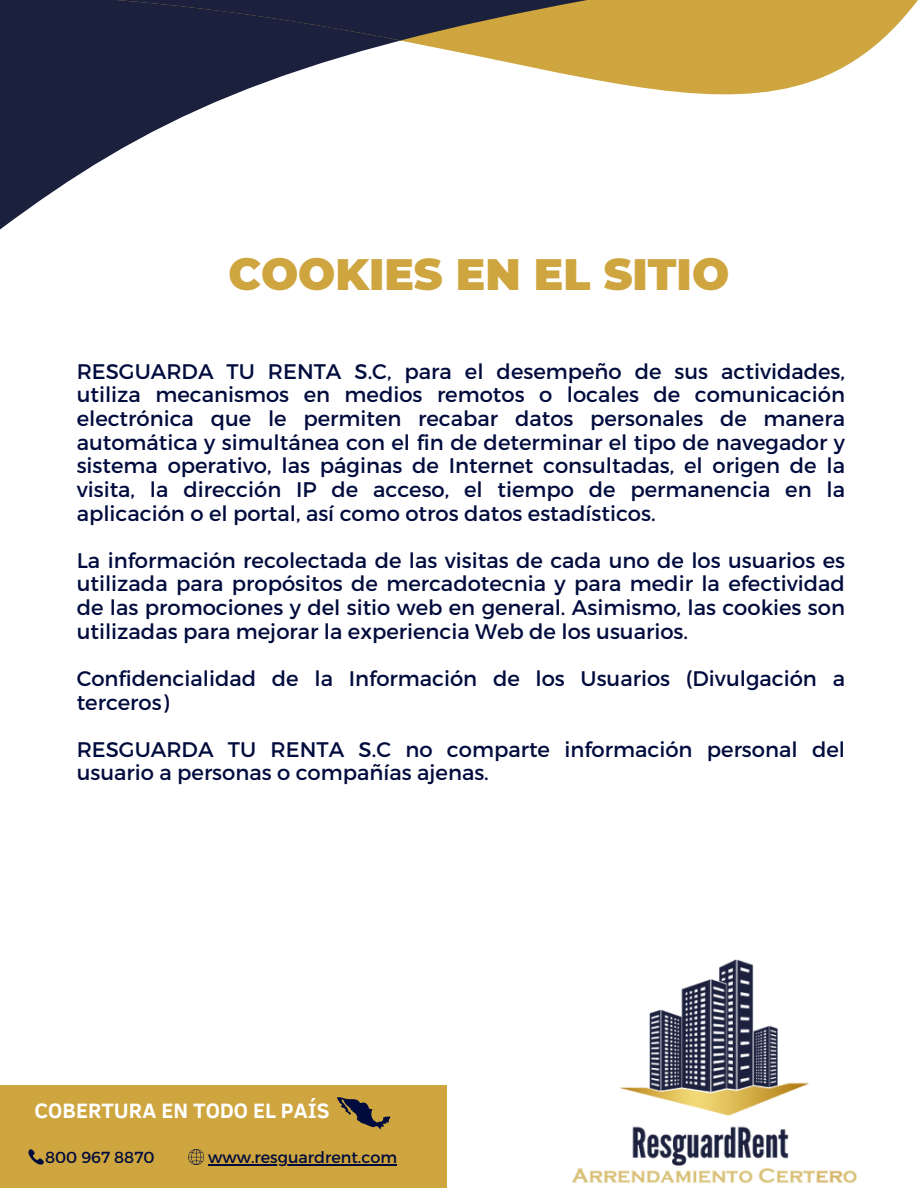
<style>
.page{position:relative;width:918px;height:1188px;background:#fff}
.page>*{position:absolute;margin:0;border:0;box-sizing:border-box;transform-origin:0 0}
.t1{font:900 43.95px "Montserrat";color:#cea53e}
.t2{font:700 21.3px "Clear Sans";color:#fff}
.t3{font:21.15px/23.7px "Montserrat";color:#000b3d;text-align:justify}
.t4{font:16.05px "Montserrat";color:#000b3d}
</style>
<div class="page">
<svg style="left:0;top:0;width:116px;height:230px;fill:#1b203d"></svg>
<svg style="left:116px;top:0;width:802px;height:152px"></svg>
<svg style="left:116px;top:0;width:471px;height:40px"></svg>
<img style="left:572px;top:960px;width:285px;height:224px">
<div style="left:0;top:1085px;width:447px;height:103px;background:#cea53e"></div>
<svg style="left:337px;top:1097px;width:53px;height:32px"></svg>
<svg style="left:28px;top:1149px;width:16px;height:16px"></svg>
<svg style="left:188px;top:1149px;width:16px;height:16px"></svg>
<hr style="left:208px;top:1164px;width:189px;height:2px;background:#000b3d">
<p class="t1" style="left:228px;top:247px;width:502px">COOKIES EN EL SITIO</p>
<p class="t3" style="left:77px;top:358px;width:770px">RESGUARDA TU RENTA S.C, para el desempeño de sus actividades, utiliza mecanismos en medios remotos o locales de comunicación electrónica que le permiten recabar datos personales de manera automática y simultánea con el fin de determinar el tipo de navegador y sistema operativo, las páginas de Internet consultadas, el origen de la visita, la dirección IP de acceso, el tiempo de permanencia en la aplicación o el portal, así como otros datos estadísticos.</p>
<p class="t3" style="left:77px;top:547px;width:770px">La información recolectada de las visitas de cada uno de los usuarios es utilizada para propósitos de mercadotecnia y para medir la efectividad de las promociones y del sitio web en general. Asimismo, las cookies son utilizadas para mejorar la experiencia Web de los usuarios.</p>
<p class="t3" style="left:77px;top:665px;width:770px">Confidencialidad de la Información de los Usuarios (Divulgación a terceros)</p>
<p class="t3" style="left:77px;top:736px;width:770px">RESGUARDA TU RENTA S.C no comparte información personal del usuario a personas o compañías ajenas.</p>
<p class="t2" style="left:34px;top:1095px;width:297px">COBERTURA EN TODO EL PAÍS</p>
<p class="t4" style="left:45px;top:1146px;width:111px">800 967 8870</p>
<p class="t4" style="left:208px;top:1146px;width:190px">www.resguardrent.com</p>
</div>
